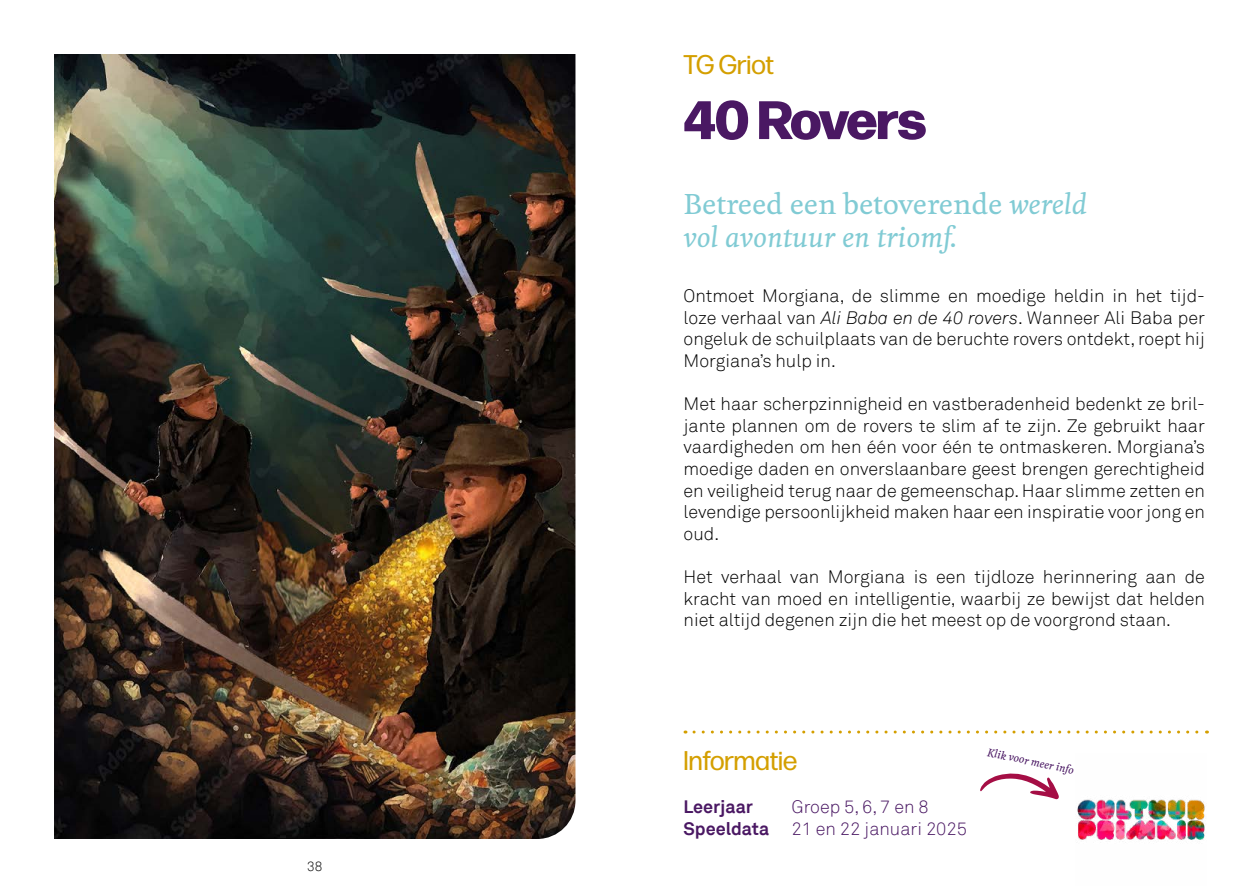
<style>
.page{position:relative;width:1259px;height:893px;background:#fff}
.page>*{position:absolute;margin:0;border:0;box-sizing:border-box;transform-origin:0 0}
.t1{font:800 54px "Forma DJR Banner";letter-spacing:-.02em;color:#4a1863}
.t2{font:italic 500 27px/32.4px "Feijoa";color:#81cbd4}
.t3{font:27px "Forma DJR Deck";color:#d49f00}
.t4{font:300 18px/21.6px "Akkurat";color:#000;text-align:justify}
.t5{font:300 18px/21.6px "Akkurat";color:#4a1863}
.t6{font:700 18px "Akkurat";color:#4a1863}
.t7{font:300 13.5px "Akkurat";color:#000}
.t8{font:italic 500 10.5px "Feijoa";color:#4a1863}
.s1{font-style:normal}
.s2{font-style:italic}
.s3{font-weight:700}
</style>
<div class="page">
<img style="left:54px;top:54px;width:521px;height:785px">
<svg style="left:694px;top:730px;width:513px;height:3px"></svg>
<svg style="left:980px;top:773px;width:79px;height:26px"></svg>
<img style="left:1077px;top:799px;width:128px;height:41px">
<p class="t7" style="left:307px;top:858px;width:17px">38</p>
<h2 class="t3" style="left:683px;top:48px;width:92px">TG Griot</h2>
<h1 class="t1" style="left:683px;top:79px;width:244px">40 Rovers</h1>
<h2 class="t2" style="left:683px;top:189px;width:405px"><span class="s1">Betreed een betoverende</span> wereld vol avontuur en triomf.</h2>
<p class="t4" style="left:683px;top:285px;width:523px">Ontmoet Morgiana, de slimme en moedige heldin in het tijd&shy;loze verhaal van <span class="s2">Ali Baba en de 40 rovers</span>. Wanneer Ali Baba per ongeluk de schuilplaats van de beruchte rovers ontdekt, roept hij Morgiana’s hulp in.</p>
<p class="t4" style="left:683px;top:393px;width:523px">Met haar scherpzinnigheid en vastberadenheid bedenkt ze bril&shy;jante plannen om de rovers te slim af te zijn. Ze gebruikt haar vaardigheden om hen één voor één te ontmaskeren. Morgiana’s moedige daden en onverslaanbare geest brengen gerechtigheid en veiligheid terug naar de gemeenschap. Haar slimme zetten en levendige persoonlijkheid maken haar een inspiratie voor jong en oud.</p>
<p class="t4" style="left:683px;top:566px;width:523px">Het verhaal van Morgiana is een tijdloze herinnering aan de kracht van moed en intelligentie, waarbij ze bewijst dat helden niet altijd degenen zijn die het meest op de voorgrond staan.</p>
<h2 class="t3" style="left:683px;top:744px;width:115px">Informatie</h2>
<p class="t6" style="left:683px;top:795px;width:71px">Leerjaar</p>
<p class="t5" style="left:683px;top:796px;width:285px;text-indent:108px">Groep 5, 6, 7 en 8<br><span class="s3">Speeldata</span> 21 en 22 januari 2025</p>
<p class="t8" style="left:989px;top:745px;width:90px;rotate:12deg">Klik voor meer info</p>
</div>
